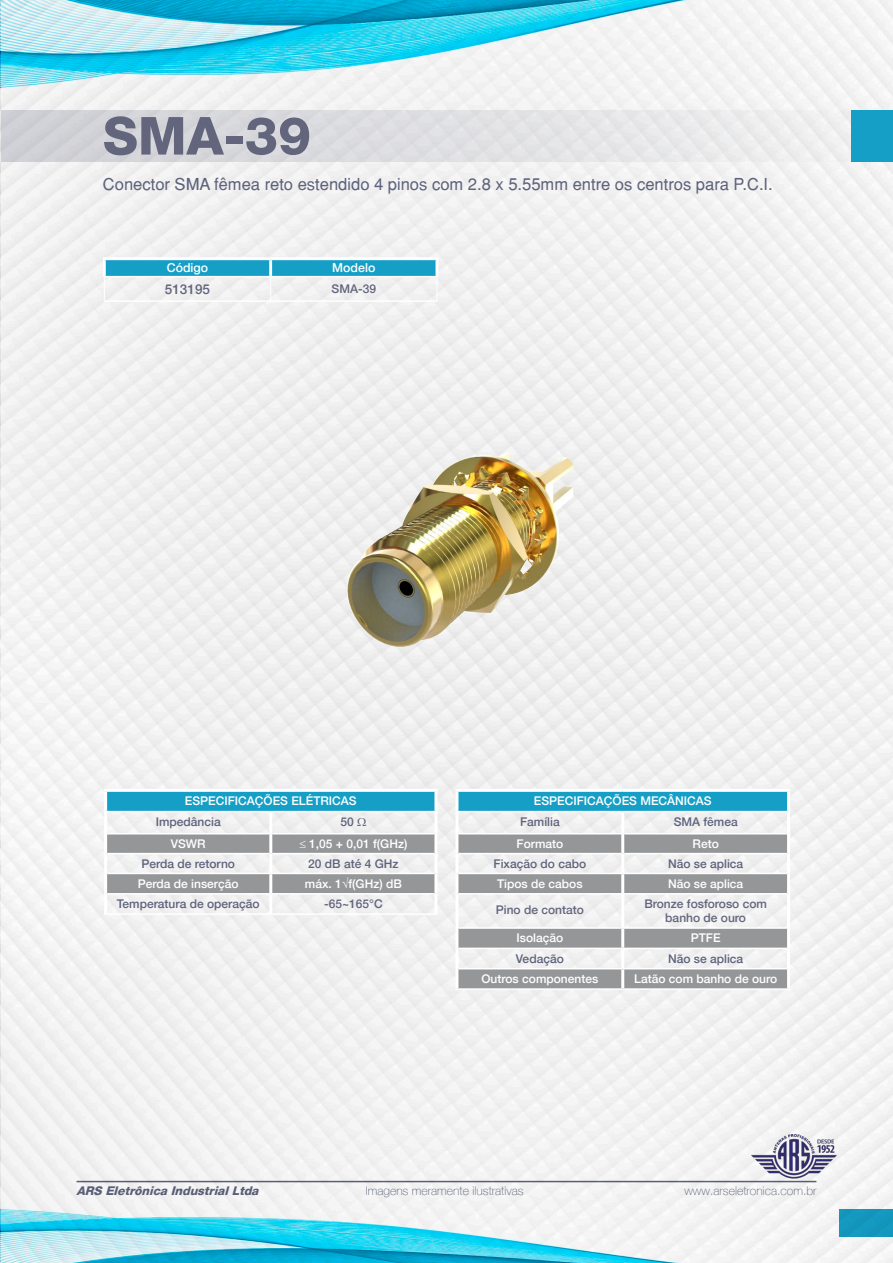
<style>
.page{position:relative;width:893px;height:1263px;background:#fff}
.page>*{position:absolute;margin:0;border:0;box-sizing:border-box;transform-origin:0 0}
.t1{font:800 52.5px "Helvetica 85";color:#63657d}
.t2{font:16.5px "Helvetica";color:#5e637c}
.t3{font:500 13.5px "Helvetica 65";color:#63657d}
.t4{font:500 12.3px "Helvetica 65";color:#fff}
.t5{font:100 12.15px "Helve Nue";color:#5e637c}
.t6{font:500 12px "Helvetica 65";color:#fff}
.t7{font:500 12px "Helvetica 65";color:#5e637c}
.t8{font:500 12px/14.4px "Helvetica 65";color:#63657d;text-align:center}
.t9{font:italic 800 12px "Helvetica 85";color:#5e637c}
</style>
<div class="page">
<img style="left:0;top:0;width:893px;height:1263px">
<svg style="left:1px;top:110px;width:892px;height:51px;background:#d5dce0"></svg>
<hr style="left:0;top:110px;width:1px;height:51px;background:#5f6279">
<hr style="left:103px;top:260px;width:3px;height:16px;background:#fff">
<hr style="left:103px;top:257px;width:168px;height:3px;background:#fff">
<hr style="left:271px;top:257px;width:167px;height:3px;background:#fff">
<svg style="left:104px;top:259px;width:334px;height:41px"></svg>
<hr style="left:103px;top:276px;width:168px;height:1px;background:#fff">
<hr style="left:271px;top:276px;width:167px;height:1px;background:#fff">
<hr style="left:104px;top:300px;width:167px;height:2px;background:#fff">
<hr style="left:271px;top:300px;width:166px;height:2px;background:#fff">
<div style="left:457px;top:790px;width:332px;height:21px;background:#159fc7"></div>
<svg style="left:458px;top:834px;width:329px;height:154px"></svg>
<hr style="left:455px;top:811px;width:168px;height:1px;background:#fff">
<hr style="left:623px;top:811px;width:167px;height:1px;background:#fff">
<hr style="left:458px;top:833px;width:163px;height:1px;background:#fff">
<hr style="left:624px;top:833px;width:163px;height:1px;background:#fff">
<hr style="left:458px;top:853px;width:163px;height:1px;background:#fff">
<hr style="left:624px;top:853px;width:163px;height:1px;background:#fff">
<hr style="left:455px;top:789px;width:168px;height:3px;background:#fff">
<hr style="left:455px;top:792px;width:3px;height:19px;background:#fff">
<hr style="left:623px;top:789px;width:167px;height:3px;background:#fff">
<hr style="left:787px;top:792px;width:3px;height:19px;background:#fff">
<hr style="left:455px;top:812px;width:3px;height:22px;background:#fff">
<hr style="left:621px;top:812px;width:3px;height:22px;background:#fff">
<hr style="left:787px;top:812px;width:3px;height:22px;background:#fff">
<hr style="left:455px;top:834px;width:3px;height:19px;background:#fff">
<hr style="left:621px;top:834px;width:3px;height:19px;background:#fff">
<hr style="left:787px;top:834px;width:3px;height:19px;background:#fff">
<hr style="left:455px;top:853px;width:3px;height:20px;background:#fff">
<hr style="left:621px;top:853px;width:3px;height:20px;background:#fff">
<hr style="left:787px;top:853px;width:3px;height:20px;background:#fff">
<hr style="left:455px;top:873px;width:3px;height:21px;background:#fff">
<hr style="left:455px;top:894px;width:3px;height:34px;background:#fff">
<hr style="left:455px;top:928px;width:3px;height:20px;background:#fff">
<hr style="left:455px;top:948px;width:3px;height:21px;background:#fff">
<hr style="left:455px;top:969px;width:3px;height:19px;background:#fff">
<hr style="left:458px;top:873px;width:165px;height:1px;background:#fff">
<hr style="left:623px;top:873px;width:164px;height:1px;background:#fff">
<hr style="left:621px;top:874px;width:3px;height:19px;background:#fff">
<hr style="left:621px;top:894px;width:3px;height:33px;background:#fff">
<hr style="left:621px;top:929px;width:3px;height:19px;background:#fff">
<hr style="left:621px;top:949px;width:3px;height:19px;background:#fff">
<hr style="left:621px;top:969px;width:3px;height:19px;background:#fff">
<hr style="left:787px;top:873px;width:3px;height:21px;background:#fff">
<hr style="left:787px;top:894px;width:3px;height:34px;background:#fff">
<hr style="left:787px;top:928px;width:3px;height:20px;background:#fff">
<hr style="left:787px;top:948px;width:3px;height:21px;background:#fff">
<hr style="left:787px;top:969px;width:3px;height:19px;background:#fff">
<hr style="left:458px;top:893px;width:165px;height:1px;background:#fff">
<hr style="left:458px;top:927px;width:165px;height:2px;background:#fff">
<hr style="left:458px;top:948px;width:165px;height:1px;background:#fff">
<hr style="left:458px;top:968px;width:165px;height:1px;background:#fff">
<hr style="left:455px;top:988px;width:168px;height:2px;background:#fff">
<hr style="left:623px;top:893px;width:164px;height:1px;background:#fff">
<hr style="left:623px;top:927px;width:164px;height:2px;background:#fff">
<hr style="left:623px;top:948px;width:164px;height:1px;background:#fff">
<hr style="left:623px;top:968px;width:164px;height:1px;background:#fff">
<hr style="left:623px;top:988px;width:167px;height:2px;background:#fff">
<div style="left:106px;top:790px;width:330px;height:21px;background:#159fc7"></div>
<svg style="left:107px;top:834px;width:327px;height:59px"></svg>
<hr style="left:104px;top:811px;width:167px;height:1px;background:#fff">
<hr style="left:271px;top:811px;width:166px;height:1px;background:#fff">
<hr style="left:107px;top:833px;width:162px;height:1px;background:#fff">
<hr style="left:272px;top:833px;width:162px;height:1px;background:#fff">
<hr style="left:107px;top:853px;width:162px;height:1px;background:#fff">
<hr style="left:272px;top:853px;width:162px;height:1px;background:#fff">
<hr style="left:104px;top:789px;width:167px;height:3px;background:#fff">
<hr style="left:104px;top:792px;width:3px;height:19px;background:#fff">
<hr style="left:271px;top:789px;width:166px;height:3px;background:#fff">
<hr style="left:434px;top:792px;width:3px;height:19px;background:#fff">
<hr style="left:104px;top:812px;width:3px;height:22px;background:#fff">
<hr style="left:269px;top:812px;width:3px;height:22px;background:#fff">
<hr style="left:434px;top:812px;width:3px;height:22px;background:#fff">
<hr style="left:104px;top:834px;width:3px;height:19px;background:#fff">
<hr style="left:269px;top:834px;width:3px;height:19px;background:#fff">
<hr style="left:434px;top:834px;width:3px;height:19px;background:#fff">
<hr style="left:104px;top:853px;width:3px;height:20px;background:#fff">
<hr style="left:269px;top:853px;width:3px;height:20px;background:#fff">
<hr style="left:434px;top:853px;width:3px;height:20px;background:#fff">
<hr style="left:104px;top:873px;width:3px;height:21px;background:#fff">
<hr style="left:104px;top:894px;width:3px;height:19px;background:#fff">
<hr style="left:107px;top:873px;width:164px;height:1px;background:#fff">
<hr style="left:271px;top:873px;width:163px;height:1px;background:#fff">
<hr style="left:269px;top:874px;width:3px;height:19px;background:#fff">
<hr style="left:269px;top:894px;width:3px;height:19px;background:#fff">
<hr style="left:434px;top:873px;width:3px;height:21px;background:#fff">
<hr style="left:434px;top:894px;width:3px;height:19px;background:#fff">
<hr style="left:107px;top:893px;width:164px;height:1px;background:#fff">
<hr style="left:104px;top:913px;width:167px;height:2px;background:#fff">
<hr style="left:271px;top:893px;width:163px;height:1px;background:#fff">
<hr style="left:271px;top:913px;width:166px;height:2px;background:#fff">
<img style="left:187px;top:376px;width:560px;height:316px">
<svg style="left:357px;top:817px;width:9px;height:9px"></svg>
<p class="t1" style="left:103px;top:105px;width:210px">SMA-39</p>
<p class="t2" style="left:103px;top:174px;width:671px">Conector SMA fêmea reto estendido 4 pinos com 2.8 x 5.55mm entre os centros para P.C.I.</p>
<p class="t4" style="left:167px;top:260px;width:43px">Código</p>
<p class="t4" style="left:332px;top:260px;width:45px">Modelo</p>
<p class="t3" style="left:165px;top:281px;width:47px">513195</p>
<p class="t8" style="left:332px;top:282px;width:46px">SMA-39</p>
<p class="t6" style="left:185px;top:794px;width:173px">ESPECIFICAÇÕES ELÉTRICAS</p>
<p class="t7" style="left:156px;top:814px;width:66px">Impedância</p>
<p class="t7" style="left:340px;top:814px;width:15px">50</p>
<p class="t6" style="left:171px;top:836px;width:36px">VSWR</p>
<p class="t6" style="left:299px;top:836px;width:110px">≤ 1,05 + 0,01 f(GHz)</p>
<p class="t7" style="left:141px;top:856px;width:95px">Perda de retorno</p>
<p class="t7" style="left:308px;top:856px;width:92px">20 dB até 4 GHz</p>
<p class="t6" style="left:138px;top:876px;width:102px">Perda de inserção</p>
<p class="t6" style="left:305px;top:876px;width:98px">máx. 1√f(GHz) dB</p>
<p class="t7" style="left:117px;top:896px;width:144px">Temperatura de operação</p>
<p class="t8" style="left:324px;top:896px;width:60px">-65~165°C</p>
<p class="t6" style="left:534px;top:794px;width:179px">ESPECIFICAÇÕES MECÂNICAS</p>
<p class="t7" style="left:520px;top:814px;width:41px">Família</p>
<p class="t7" style="left:674px;top:814px;width:66px">SMA fêmea</p>
<p class="t6" style="left:517px;top:836px;width:48px">Formato</p>
<p class="t6" style="left:692px;top:836px;width:28px">Reto</p>
<p class="t7" style="left:494px;top:856px;width:94px">Fixação do cabo</p>
<p class="t7" style="left:668px;top:856px;width:77px">Não se aplica</p>
<p class="t6" style="left:497px;top:876px;width:87px">Tipos de cabos</p>
<p class="t6" style="left:668px;top:876px;width:77px">Não se aplica</p>
<p class="t8" style="left:496px;top:902px;width:90px">Pino de contato</p>
<p class="t8" style="left:644px;top:896px;width:124px">Bronze fosforoso com banho de ouro</p>
<p class="t6" style="left:516px;top:931px;width:48px">Isolação</p>
<p class="t6" style="left:691px;top:931px;width:31px">PTFE</p>
<p class="t7" style="left:516px;top:951px;width:49px">Vedação</p>
<p class="t7" style="left:668px;top:951px;width:77px">Não se aplica</p>
<p class="t6" style="left:481px;top:971px;width:118px">Outros componentes</p>
<p class="t6" style="left:634px;top:971px;width:144px">Latão com banho de ouro</p>
<p class="t9" style="left:77px;top:1183px;width:187px">ARS Eletrônica IndustrialLtda</p>
<p class="t5" style="left:366px;top:1183px;width:160px">Imagens meramente ilustrativas</p>
<p class="t5" style="left:684px;top:1183px;width:134px">www.arseletronica.com.br</p>
</div>
